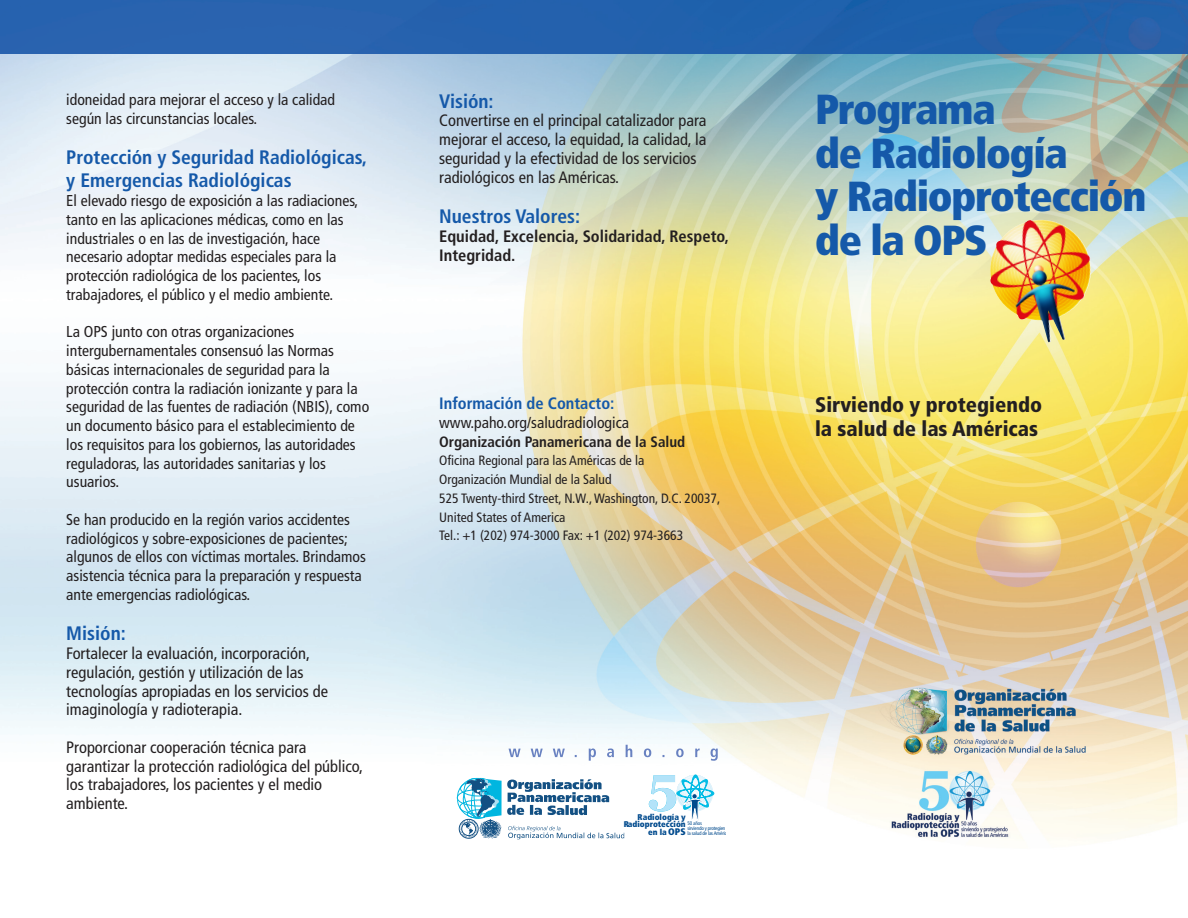
<style>
.page{position:relative;width:1188px;height:918px;background:#fff}
.page>*{position:absolute;margin:0;border:0;box-sizing:border-box;transform-origin:0 0}
.t1{font:900 condensed 42px/43.5px "Frutiger";letter-spacing:-.03em;color:#1559a9}
.t2{font:900 condensed 21px/24px "Frutiger";color:#231f20}
.t3{font:700 condensed 19.5px/23.4px "Frutiger";color:#1559a9}
.t4{font:condensed 16.5px/18.8px "Frutiger";color:#231f20}
.t5{font:700 condensed 16.5px/18.8px "Frutiger";color:#231f20}
.t6{font:700 condensed 16.5px "Frutiger";color:#1559a9}
.t7{font:condensed 15.75px/18.8px "Frutiger";color:#231f20}
.t8{font:700 condensed 15px "Frutiger";color:#231f20}
.t9{font:condensed 13.5px/18.8px "Frutiger";color:#231f20}
.t10{font:900 condensed 8.25px/7.6px "Frutiger";color:#004a8d;text-align:right}
.t11{font:condensed 5.25px/5.2px "Frutiger";letter-spacing:-.03em;color:#004a8d}
.s1{font-size:9.6px}
</style>
<div class="page">
<img style="left:0;top:54px;width:1188px;height:786px">
<div style="left:0;top:0;width:1188px;height:54px;background:#2461ad"></div>
<img style="left:990px;top:220px;width:101px;height:122px">
<svg style="left:457px;top:777px;width:167px;height:63px"></svg>
<svg style="left:649px;top:775px;width:76px;height:63px"></svg>
<img style="left:509px;top:745px;width:209px;height:16px">
<p class="t7" style="left:66px;top:91px;width:270px">idoneidad para mejorar el acceso y la calidad según las circunstancias locales.</p>
<p class="t3" style="left:66px;top:147px;width:302px">Protección y Seguridad Radiológicas, y Emergencias Radiológicas</p>
<p class="t7" style="left:66px;top:193px;width:294px">El elevado riesgo de exposición a las radiaciones, tanto en las aplicaciones médicas, como en las industriales o en las de investigación, hace necesario adoptar medidas especiales para la protección radiológica de los pacientes, los trabajadores, el público y el medio ambiente.</p>
<p class="t7" style="left:66px;top:324px;width:304px">La OPS junto con otras organizaciones intergubernamentales consensuó las Normas básicas internacionales de seguridad para la protección contra la radiación ionizante y para la seguridad de las fuentes de radiación (NBIS), como un documento básico para el establecimiento de los requisitos para los gobiernos, las autoridades reguladoras, las autoridades sanitarias y los usuarios.</p>
<p class="t7" style="left:66px;top:511px;width:301px">Se han producido en la región varios accidentes radiológicos y sobre-exposiciones de pacientes; algunos de ellos con víctimas mortales. Brindamos asistencia técnica para la preparación y respuesta ante emergencias radiológicas.</p>
<p class="t3" style="left:66px;top:623px;width:61px">Misión:</p>
<p class="t4" style="left:66px;top:645px;width:263px">Fortalecer la evaluación, incorporación, regulación, gestión y utilización de las tecnologías apropiadas en los servicios de imaginología y radioterapia.</p>
<p class="t4" style="left:66px;top:739px;width:298px">Proporcionar cooperación técnica para garantizar la protección radiológica del público, los trabajadores, los pacientes y el medio ambiente.</p>
<p class="t3" style="left:439px;top:91px;width:56px">Visión:</p>
<p class="t4" style="left:439px;top:113px;width:269px">Convertirse en el principal catalizador para mejorar el acceso, la equidad, la calidad, la seguridad y la efectividad de los servicios radiológicos en las Américas.</p>
<p class="t3" style="left:439px;top:206px;width:142px">Nuestros Valores:</p>
<p class="t5" style="left:439px;top:228px;width:291px">Equidad, Excelencia, Solidaridad, Respeto,<br>Integridad.</p>
<p class="t6" style="left:439px;top:397px;width:177px">Información de Contacto:</p>
<p class="t7" style="left:439px;top:414px;width:191px">www.paho.org/saludradiologica</p>
<p class="t8" style="left:439px;top:435px;width:248px">Organización Panamericana de la Salud</p>
<p class="t9" style="left:439px;top:452px;width:283px">Oficina Regional para las Américas de la<br>Organización Mundial de la Salud<br>525 Twenty-third Street, N.W., Washington, D.C. 20037, United States of America<br>Tel.: +1 (202) 974-3000 Fax: +1 (202) 974-3663</p>
<p class="t10" style="left:624px;top:814px;width:64px">Radiología y<br>Radioprotección en la <span class="s1">OPS</span></p>
<p class="t11" style="left:687px;top:820px;width:41px">50 años<br>sirviendo y protegien la salud de las Améric</p>
<h1 class="t1" style="left:815px;top:91px;width:333px">Programa<br>de Radiología<br>y Radioprotección de la OPS</h1>
<h2 class="t2" style="left:815px;top:395px;width:229px">Sirviendo y protegiendo la salud de las Américas</h2>
</div>
